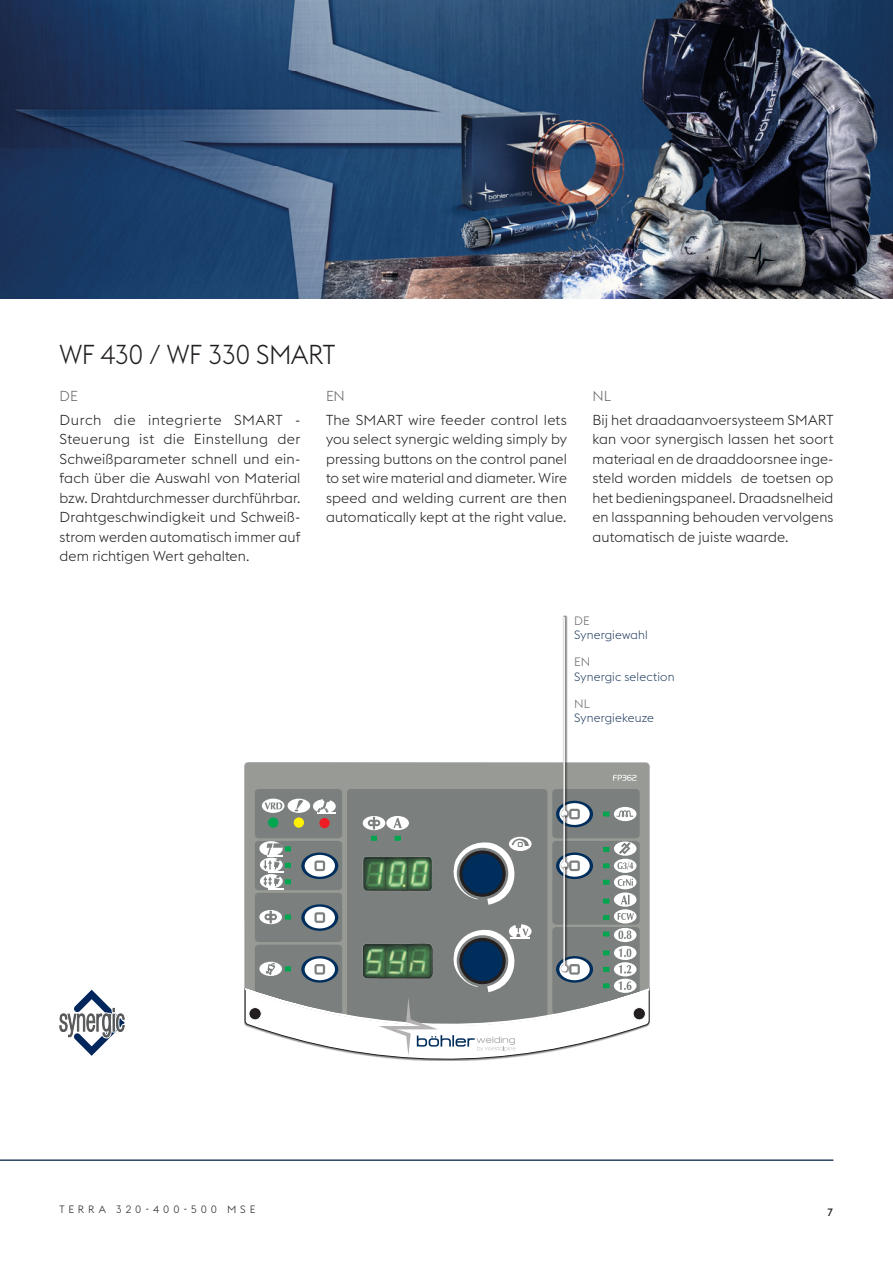
<style>
.page{position:relative;width:893px;height:1263px;background:#fff}
.page>*{position:absolute;margin:0;border:0;box-sizing:border-box;transform-origin:0 0}
.HL-2_single_column{font:300 27px "voestalpine";letter-spacing:-.025em;color:#231f20;scale:.94 1}
.Copy_9_5_13_DE{font:300 14.25px/19.5px "voestalpine";letter-spacing:.01em;color:#231f20;text-align:justify}
.Copy_9_5_13_NL{font:300 14.25px/19.5px "voestalpine";letter-spacing:.005em;color:#231f20;text-align:justify}
.Copy_9_5_13_EN{font:300 14.25px/19.5px "voestalpine";letter-spacing:.005em;color:#231f20;text-align:justify}
.HL-2_single_column-2{font:300 14.25px "voestalpine";color:#6c6d70}
.t1{font:300 12px "voestalpine";letter-spacing:.015em;color:#284264}
.Caption_language{font:300 12px "voestalpine";color:#6c6d70}
.t2{font:300 10.5px "voestalpine";letter-spacing:.365em;color:#231f20}
.t3{font:500 10.5px "voestalpine";color:#231f20}
</style>
<div class="page">
<hr style="left:0;top:1159px;width:833px;height:2px;background:#284264">
<img style="left:0;top:0;width:893px;height:298px">
<div style="left:245px;top:762px;width:404px;height:27px;background:#989b95"></div>
<svg style="left:613px;top:775px;width:23px;height:6px"></svg>
<svg style="left:59px;top:989px;width:66px;height:67px"></svg>
<div style="left:561px;top:615px;width:9px;height:203px;background:#231f20;opacity:.5"></div>
<hr style="left:563px;top:617px;width:2px;height:196px;background:#fff">
<svg style="left:244px;top:789px;width:406px;height:272px"></svg>
<p class="HL-2_single_column" style="left:60px;top:339px;width:295px">WF 430 / WF 330 SMART</p>
<p class="HL-2_single_column-2" style="left:60px;top:387px;width:20px">DE</p>
<p class="Copy_9_5_13_DE" style="left:60px;top:410px;width:242px">Durch die integrierte SMART - Steuerung ist die Einstellung der Schweißparameter schnell und ein&shy;fach über die Auswahl von Material bzw. Drahtdurchmesser durchführbar.<br>Drahtgeschwindigkeit und Schweiß&shy;strom werden automatisch immer auf dem richtigen Wert gehalten.</p>
<p class="HL-2_single_column-2" style="left:326px;top:387px;width:20px">EN</p>
<p class="Copy_9_5_13_EN" style="left:326px;top:410px;width:242px">The SMART wire feeder control lets you select synergic welding simply by pressing buttons on the control panel to set wire material and diameter. Wire speed and welding current are then automatically kept at the right value.</p>
<p class="HL-2_single_column-2" style="left:592px;top:387px;width:20px">NL</p>
<p class="Copy_9_5_13_NL" style="left:592px;top:410px;width:242px">Bij het draadaanvoersysteem SMART kan voor synergisch lassen het soort materiaal en de draaddoorsnee inge&shy;steld worden middels de toetsen op het bedieningspaneel. Draadsnelheid en lasspanning behouden vervolgens automatisch de juiste waarde.</p>
<p class="Caption_language" style="left:574px;top:614px;width:17px">DE</p>
<p class="t1" style="left:574px;top:628px;width:75px">Synergiewahl</p>
<p class="Caption_language" style="left:574px;top:655px;width:18px">EN</p>
<p class="t1" style="left:574px;top:669px;width:102px">Synergic selection</p>
<p class="Caption_language" style="left:574px;top:697px;width:17px">NL</p>
<p class="t1" style="left:574px;top:711px;width:81px">Synergiekeuze</p>
<p class="t2" style="left:60px;top:1203px;width:197px">TERRA 320-400-500 MSE</p>
<p class="t3" style="left:827px;top:1206px;width:8px">7</p>
</div>
